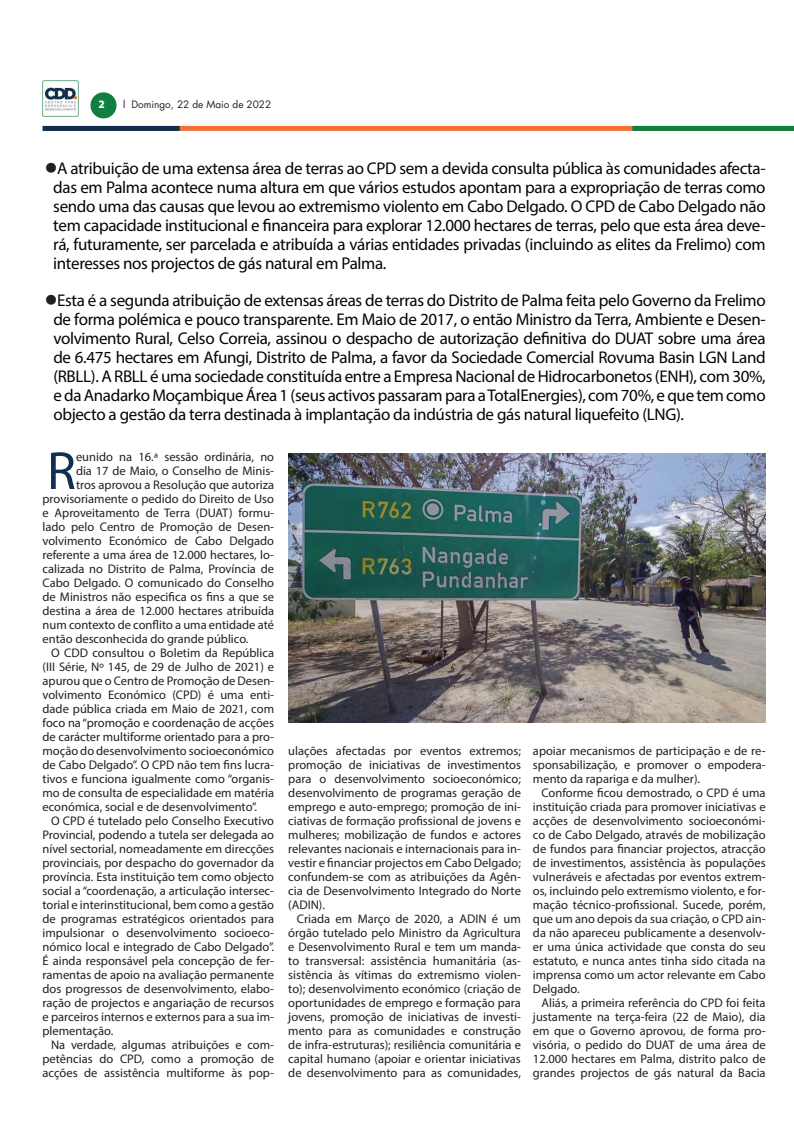
<style>
.page{position:relative;width:794px;height:1134px;background:#fff}
.page>*{position:absolute;margin:0;border:0;box-sizing:border-box;transform-origin:0 0}
.t1{font:54px "Myriad Pro";color:#112f51}
.t2{font:17px/19px "Myriad Pro";letter-spacing:-.02em;color:#040503;text-align:justify}
.t3{font:12.5px/14px "Myriad Pro";color:#231f20;text-align:justify}
.t4{font:10px "Futura LT";color:#231f20}
.t5{font:700 10px "Popular";color:#fff}
.s1{color:#231f20}
</style>
<div class="page">
<div style="left:45px;top:126px;width:749px;height:5px;background:#f37138"></div>
<div style="left:632px;top:126px;width:162px;height:5px;background:#107f40"></div>
<div style="left:43px;top:126px;width:137px;height:5px;background:#102e4f"></div>
<div style="left:90px;top:92px;width:27px;height:26px;background:#107f40;border-radius:50%"></div>
<img style="left:43px;top:81px;width:35px;height:35px">
<img style="left:288px;top:454px;width:477px;height:268px">
<p class="t5" style="left:99px;top:98px;width:7px">2</p>
<p class="t4" style="left:123px;top:98px;width:150px">l Domingo, 22 de Maio de 2022</p>
<p class="t2" style="left:53px;top:159px;width:714px;text-indent:-9px"><span class="s1">●</span>A atribuição de uma extensa área de terras ao CPD sem a devida consulta pública às comunidades afecta&shy;das em Palma acontece numa altura em que vários estudos apontam para a expropriação de terras como sendo uma das causas que levou ao extremismo violento em Cabo Delgado. O CPD de Cabo Delgado não tem capacidade institucional e financeira para explorar 12.000 hectares de terras, pelo que esta área deve&shy;rá, futuramente, ser parcelada e atribuída a várias entidades privadas (incluindo as elites da Frelimo) com interesses nos projectos de gás natural em Palma.</p>
<p class="t2" style="left:53px;top:291px;width:714px;text-indent:-9px"><span class="s1">●</span>Esta é a segunda atribuição de extensas áreas de terras do Distrito de Palma feita pelo Governo da Frelimo de forma polémica e pouco transparente. Em Maio de 2017, o então Ministro da Terra, Ambiente e Desen&shy;volvimento Rural, Celso Correia, assinou o despacho de autorização definitiva do DUAT sobre uma área de 6.475 hectares em Afungi, Distrito de Palma, a favor da Sociedade Comercial Rovuma Basin LGN Land (RBLL). A RBLL é uma sociedade constituída entre a Empresa Nacional de Hidrocarbonetos (ENH), com 30%, e da Anadarko Moçambique Área 1 (seus activos passaram para a TotalEnergies), com 70%, e que tem como objecto a gestão da terra destinada à implantação da indústria de gás natural liquefeito (LNG).</p>
<h1 class="t1" style="left:47px;top:438px;width:31px">R</h1>
<p class="t3" style="left:76px;top:450px;width:200px">eunido na 16.ª sessão ordinária, no</p>
<p class="t3" style="left:76px;top:464px;width:200px">dia 17 de Maio, o Conselho de Minis-</p>
<p class="t3" style="left:76px;top:478px;width:200px">tros aprovou a Resolução que autoriza</p>
<p class="t3" style="left:43px;top:492px;width:233px">provisoriamente o pedido do Direito de Uso</p>
<p class="t3" style="left:43px;top:506px;width:233px">e Aproveitamento de Terra (DUAT) formu-</p>
<p class="t3" style="left:43px;top:520px;width:233px">lado pelo Centro de Promoção de Desen-</p>
<p class="t3" style="left:43px;top:534px;width:233px">volvimento Económico de Cabo Delgado</p>
<p class="t3" style="left:43px;top:548px;width:233px">referente a uma área de 12.000 hectares, lo-</p>
<p class="t3" style="left:43px;top:562px;width:233px">calizada no Distrito de Palma, Província de</p>
<p class="t3" style="left:43px;top:576px;width:233px">Cabo Delgado. O comunicado do Conselho</p>
<p class="t3" style="left:43px;top:590px;width:233px">de Ministros não especifica os fins a que se</p>
<p class="t3" style="left:43px;top:604px;width:233px">destina a área de 12.000 hectares atribuída</p>
<p class="t3" style="left:43px;top:618px;width:233px">num contexto de conflito a uma entidade até</p>
<p class="t3" style="left:43px;top:632px;width:207px">então desconhecida do grande público.</p>
<p class="t3" style="left:51px;top:646px;width:224px">O CDD consultou o Boletim da República</p>
<p class="t3" style="left:43px;top:660px;width:233px">(III Série, Nº 145, de 29 de Julho de 2021) e</p>
<p class="t3" style="left:43px;top:674px;width:233px">apurou que o Centro de Promoção de Desen-</p>
<p class="t3" style="left:43px;top:688px;width:233px">volvimento Económico (CPD) é uma enti-</p>
<p class="t3" style="left:43px;top:702px;width:233px">dade pública criada em Maio de 2021, com</p>
<p class="t3" style="left:43px;top:716px;width:233px">foco na “promoção e coordenação de acções</p>
<p class="t3" style="left:43px;top:730px;width:233px">de carácter multiforme orientado para a pro-</p>
<p class="t3" style="left:43px;top:744px;width:233px">moção do desenvolvimento socioeconómico</p>
<p class="t3" style="left:43px;top:758px;width:233px">de Cabo Delgado”. O CPD não tem fins lucra-</p>
<p class="t3" style="left:43px;top:772px;width:233px">tivos e funciona igualmente como “organis-</p>
<p class="t3" style="left:43px;top:786px;width:233px">mo de consulta de especialidade em matéria</p>
<p class="t3" style="left:43px;top:800px;width:216px">económica, social e de desenvolvimento”.</p>
<p class="t3" style="left:51px;top:814px;width:224px">O CPD é tutelado pelo Conselho Executivo</p>
<p class="t3" style="left:43px;top:828px;width:233px">Provincial, podendo a tutela ser delegada ao</p>
<p class="t3" style="left:43px;top:842px;width:233px">nível sectorial, nomeadamente em direcções</p>
<p class="t3" style="left:43px;top:856px;width:233px">provinciais, por despacho do governador da</p>
<p class="t3" style="left:43px;top:870px;width:233px">província. Esta instituição tem como objecto</p>
<p class="t3" style="left:43px;top:884px;width:233px">social a “coordenação, a articulação intersec-</p>
<p class="t3" style="left:43px;top:898px;width:233px">torial e interinstitucional, bem como a gestão</p>
<p class="t3" style="left:43px;top:912px;width:233px">de programas estratégicos orientados para</p>
<p class="t3" style="left:43px;top:926px;width:233px">impulsionar o desenvolvimento socioeco-</p>
<p class="t3" style="left:43px;top:940px;width:233px">nómico local e integrado de Cabo Delgado”.</p>
<p class="t3" style="left:43px;top:954px;width:233px">É ainda responsável pela concepção de fer-</p>
<p class="t3" style="left:43px;top:968px;width:233px">ramentas de apoio na avaliação permanente</p>
<p class="t3" style="left:43px;top:982px;width:233px">dos progressos de desenvolvimento, elabo-</p>
<p class="t3" style="left:43px;top:996px;width:233px">ração de projectos e angariação de recursos</p>
<p class="t3" style="left:43px;top:1010px;width:233px">e parceiros internos e externos para a sua im-</p>
<p class="t3" style="left:43px;top:1024px;width:72px">plementação.</p>
<p class="t3" style="left:51px;top:1038px;width:224px">Na verdade, algumas atribuições e com-</p>
<p class="t3" style="left:43px;top:1052px;width:233px">petências do CPD, como a promoção de</p>
<p class="t3" style="left:43px;top:1066px;width:233px">acções de assistência multiforme às pop-</p>
<p class="t3" style="left:288px;top:744px;width:234px">ulações afectadas por eventos extremos; promoção de iniciativas de investimentos para o desenvolvimento socioeconómico; desenvolvimento de programas geração de emprego e auto-emprego; promoção de ini&shy;ciativas de formação profissional de jovens e mulheres; mobilização de fundos e actores relevantes nacionais e internacionais para in&shy;vestir e financiar projectos em Cabo Delgado; confundem-se com as atribuições da Agên&shy;cia de Desenvolvimento Integrado do Norte (ADIN).</p>
<p class="t3" style="left:288px;top:912px;width:234px;text-indent:8px">Criada em Março de 2020, a ADIN é um órgão tutelado pelo Ministro da Agricultura e Desenvolvimento Rural e tem um manda&shy;to transversal: assistência humanitária (as&shy;sistência às vítimas do extremismo violen&shy;to); desenvolvimento económico (criação de oportunidades de emprego e formação para jovens, promoção de iniciativas de investi&shy;mento para as comunidades e construção de infra-estruturas); resiliência comunitária e capital humano (apoiar e orientar iniciativas de desenvolvimento para as comunidades,</p>
<p class="t3" style="left:533px;top:744px;width:234px">apoiar mecanismos de participação e de re&shy;sponsabilização, e promover o empodera&shy;mento da rapariga e da mulher).</p>
<p class="t3" style="left:533px;top:786px;width:234px;text-indent:8px">Conforme ficou demostrado, o CPD é uma instituição criada para promover iniciativas e acções de desenvolvimento socioeconómi&shy;co de Cabo Delgado, através de mobilização de fundos para financiar projectos, atracção de investimentos, assistência às populações vulneráveis e afectadas por eventos extrem&shy;os, incluindo pelo extremismo violento, e for&shy;mação técnico-profissional. Sucede, porém, que um ano depois da sua criação, o CPD ain&shy;da não apareceu publicamente a desenvolv&shy;er uma única actividade que consta do seu estatuto, e nunca antes tinha sido citada na imprensa como um actor relevante em Cabo Delgado.</p>
<p class="t3" style="left:533px;top:996px;width:234px;text-indent:8px">Aliás, a primeira referência do CPD foi feita justamente na terça-feira (22 de Maio), dia em que o Governo aprovou, de forma pro&shy;visória, o pedido do DUAT de uma área de 12.000 hectares em Palma, distrito palco de grandes projectos de gás natural da Bacia</p>
</div>
